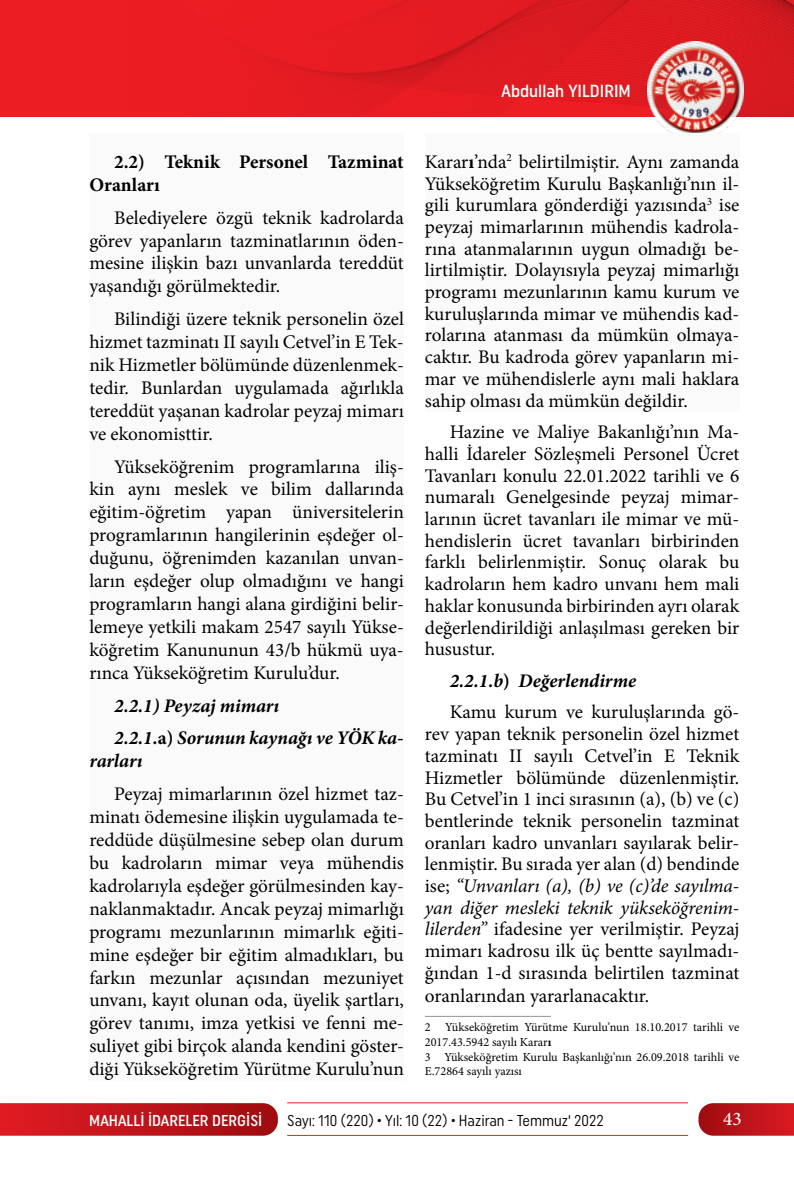
<style>
.page{position:relative;width:794px;height:1191px;background:#fff}
.page>*{position:absolute;margin:0;border:0;box-sizing:border-box;transform-origin:0 0}
.t1{font:19.25px/21.7px "Minion Pro";color:#000;text-align:justify}
.t2{font:italic 700 19.25px/32.9px "Minion Pro";letter-spacing:-.005em;color:#000}
.t3{font:700 19.25px/22.9px "Minion Pro";color:#000}
.t4{font:500 19.25px "Minion Pro";color:#fff}
.t5{font:500 17.5px "Uniform Condensed";color:#fff}
.t6{font:15.75px "Uniform Condensed";color:#000;scale:.95 1}
.t7{font:500 15.75px "Uniform Condensed";color:#fff}
.t8{font:12.25px/14.7px "Minion Pro";color:#000}
.s1{font-style:normal}
.s2{font-weight:700}
.s3{font-weight:700;font-style:italic}
.s4{font-style:italic}
</style>
<div class="page">
<svg style="left:0;top:1103px;width:278px;height:32px;background:#c0171d"></svg>
<svg style="left:698px;top:1103px;width:96px;height:32px;background:#be1c22"></svg>
<hr style="left:287px;top:1102px;width:401px;height:1px;background:#ed1d24">
<hr style="left:287px;top:1135px;width:401px;height:1px;background:#ed1d24">
<img style="left:654px;top:117px;width:83px;height:16px">
<img style="left:8px;top:0;width:786px;height:117px">
<div style="left:89px;top:133px;width:315px;height:947px;background:#fafafa"></div>
<div style="left:425px;top:133px;width:314px;height:279px;background:#fafafa"></div>
<hr style="left:425px;top:1016px;width:126px;height:1px;background:#939598">
<p class="t5" style="left:501px;top:80px;width:131px">Abdullah YILDIRIM</p>
<p class="t3" style="left:89px;top:150px;width:316px;text-indent:25px">2.2) Teknik Personel Tazminat<br>Oranları</p>
<p class="t1" style="left:89px;top:206px;width:316px;line-height:22.9px;text-indent:25px">Belediyelere özgü teknik kadrolarda görev yapanların tazminatlarının öden&shy;mesine ilişkin bazı unvanlarda tereddüt yaşandığı görülmektedir.</p>
<p class="t1" style="left:89px;top:308px;width:316px;line-height:22.9px;text-indent:25px">Bilindiği üzere teknik personelin özel hizmet tazminatı II sayılı Cetvel’in E Tek&shy;nik Hizmetler bölümünde düzenlenmek&shy;tedir. Bunlardan uygulamada ağırlıkla tereddüt yaşanan kadrolar peyzaj mimarı ve ekonomisttir.</p>
<p class="t1" style="left:89px;top:455px;width:316px;line-height:22.9px;text-indent:25px">Yükseköğrenim programlarına iliş&shy;kin aynı meslek ve bilim dallarında eğitim-öğretim yapan üniversitelerin programlarının hangilerinin eşdeğer ol&shy;duğunu, öğrenimden kazanılan unvan&shy;ların eşdeğer olup olmadığını ve hangi programların hangi alana girdiğini belir&shy;lemeye yetkili makam 2547 sayılı Yükse&shy;köğretim Kanununun 43/b hükmü uya&shy;rınca Yükseköğretim Kurulu’dur.</p>
<p class="t2" style="left:114px;top:688px;width:291px">2.2.1) Peyzaj mimarı<br>2.2.1.<span class="s1">a)</span> Sorunun kaynağı ve YÖK ka-</p>
<p class="t2" style="left:89px;top:744px;width:55px">rarları</p>
<p class="t1" style="left:89px;top:782px;width:316px;line-height:22.9px;text-indent:25px">Peyzaj mimarlarının özel hizmet taz&shy;minatı ödemesine ilişkin uygulamada te&shy;reddüde düşülmesine sebep olan durum bu kadroların mimar veya mühendis kadrolarıyla eşdeğer görülmesinden kay&shy;naklanmaktadır. Ancak peyzaj mimarlığı programı mezunlarının mimarlık eğiti&shy;mine eşdeğer bir eğitim almadıkları, bu farkın mezunlar açısından mezuniyet unvanı, kayıt olunan oda, üyelik şartları, görev tanımı, imza yetkisi ve fenni me&shy;suliyet gibi birçok alanda kendini göster&shy;diği Yükseköğretim Yürütme Kurulu’nun</p>
<p class="t1" style="left:425px;top:151px;width:316px">Karar<span class="s2">ı</span>’nda<sup>2</sup> belirtilmiştir. Aynı zamanda Yükseköğretim Kurulu Başkanlığı’nın il&shy;gili kurumlara gönderdiği yazısında<sup>3</sup> ise peyzaj mimarlarının mühendis kadrola&shy;rına atanmalarının uygun olmadığı be&shy;lirtilmiştir. Dolayısıyla peyzaj mimarlığı programı mezunlarının kamu kurum ve kuruluşlarında mimar ve mühendis kad&shy;rolarına atanması da mümkün olmaya&shy;caktır. Bu kadroda görev yapanların mi&shy;mar ve mühendislerle aynı mali haklara sahip olması da mümkün değildir.</p>
<p class="t1" style="left:425px;top:421px;width:316px;text-indent:25px">Hazine ve Maliye Bakanlığı’nın Ma&shy;halli İdareler Sözleşmeli Personel Ücret Tavanları konulu 22.01.2022 tarihli ve 6 numaralı Genelgesinde peyzaj mimar&shy;larının ücret tavanları ile mimar ve mü&shy;hendislerin ücret tavanları birbirinden farklı belirlenmiştir. Sonuç olarak bu kadroların hem kadro unvanı hem mali haklar konusunda birbirinden ayrı olarak değerlendirildiği anlaşılması gereken bir husustur.</p>
<p class="t1" style="left:449px;top:665px;width:291px;line-height:31.7px"><span class="s3">2.2.1.b</span><span class="s2">)</span> <span class="s3">Değerlendirme<br></span>Kamu kurum ve kuruluşlarında gö-</p>
<p class="t1" style="left:425px;top:723px;width:316px">rev yapan teknik personelin özel hizmet tazminatı II sayılı Cetvel’in E Teknik Hizmetler bölümünde düzenlenmiştir.<br>Bu Cetvel’in 1 inci sırasının (a), (b) ve (c) bentlerinde teknik personelin tazminat oranları kadro unvanları sayılarak belir&shy;lenmiştir. Bu sırada yer alan (d) bendinde ise; <span class="s4">“Unvanları (a), (b) ve (c)’de sayılma&shy;yan diğer mesleki teknik yükseköğrenim&shy;lilerden”</span> ifadesine yer verilmiştir. Peyzaj mimarı kadrosu ilk üç bentte sayılmadı&shy;ğından 1-d sırasında belirtilen tazminat oranlarından yararlanacaktır.</p>
<p class="t8" style="left:425px;top:1020px;width:316px">2 Yükseköğretim Yürütme Kurulu’nun 18.10.2017 tarihli ve 2017.43.5942 sayılı Karar<span class="s2">ı<br></span>3 Yükseköğretim Kurulu Başkanlığı’nın 26.09.2018 tarihli ve E.72864 sayılı yazısı</p>
<p class="t7" style="left:89px;top:1111px;width:175px">MAHALLİ İDARELER DERGİSİ</p>
<p class="t6" style="left:287px;top:1111px;width:335px">Sayı: 110 (220) • Yıl: 10 (22) • Haziran - Temmuz‘ 2022</p>
<p class="t4" style="left:723px;top:1106px;width:20px">43</p>
</div>
